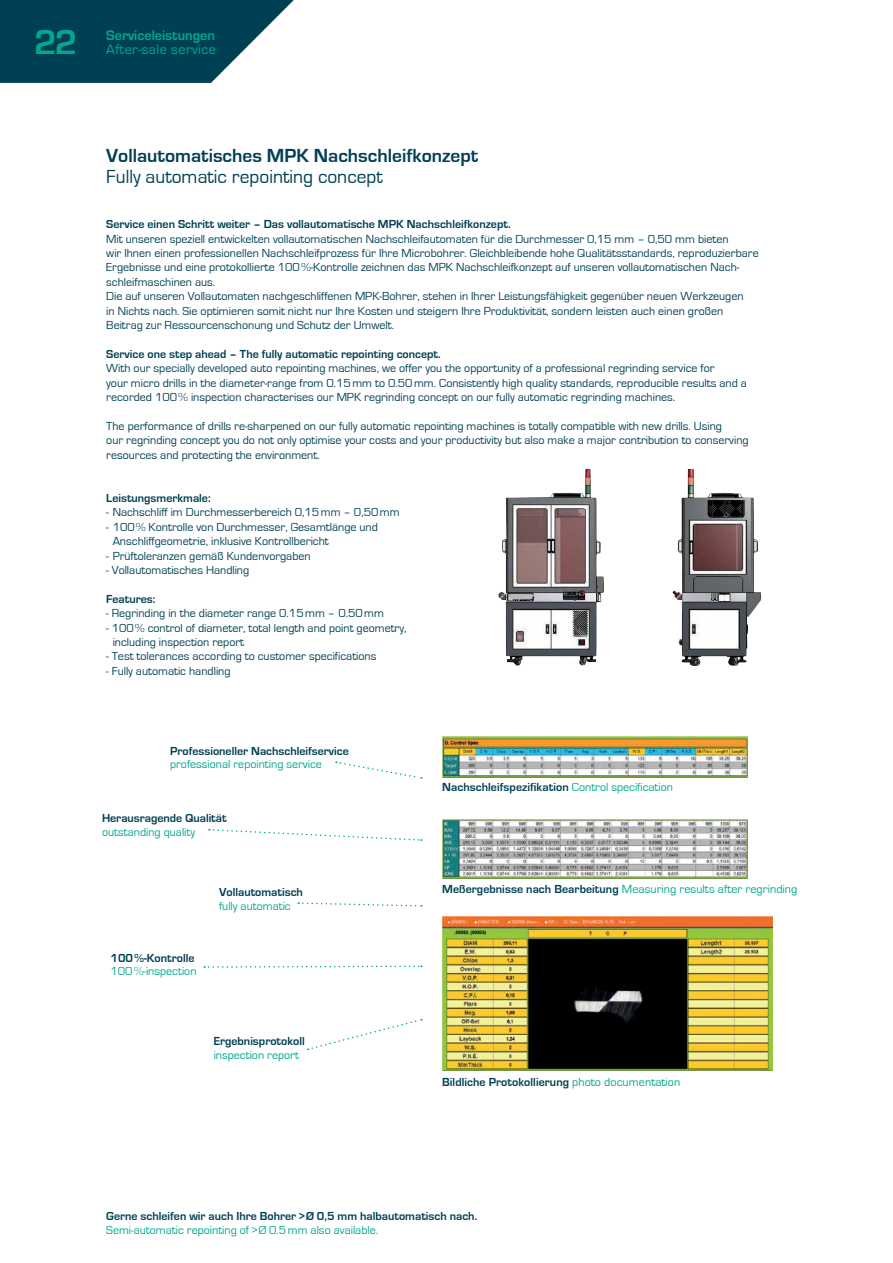
<style>
.page{position:relative;width:893px;height:1263px;background:#fff}
.page>*{position:absolute;margin:0;border:0;box-sizing:border-box;transform-origin:0 0}
.t1{font:700 36px "Eurostile";color:#00a88e}
.t2{font:700 19.5px "Eurostile";color:#004054}
.t3{font:19.5px "Eurostile";color:#004054}
.t4{font:700 14.25px "Eurostile";color:#00a88e}
.t5{font:14.25px "Eurostile";letter-spacing:.03em;color:#00a88e}
.t6{font:12.15px "Eurostile";letter-spacing:.005em;color:#00a88e}
.t7{font:12px/14.4px "Eurostile";color:#004054}
.t8{font:700 12px "Eurostile";color:#004054}
.t9{font:12px "Eurostile";color:#00a88e}
.s1{font-weight:400;color:#00a88e}
.s2{font-weight:700;font-size:12px;color:#004054}
.s3{font-weight:400;font-size:12.15px;color:#00a88e}
</style>
<div class="page">
<svg style="left:0;top:0;width:294px;height:83px;background:#22596a"></svg>
<img style="left:498px;top:469px;width:263px;height:197px">
<img style="left:442px;top:917px;width:330px;height:154px">
<img style="left:442px;top:736px;width:305px;height:41px">
<img style="left:442px;top:820px;width:305px;height:58px">
<svg style="left:336px;top:761px;width:86px;height:18px"></svg>
<svg style="left:209px;top:829px;width:213px;height:12px"></svg>
<svg style="left:298px;top:902px;width:124px;height:5px"></svg>
<svg style="left:204px;top:965px;width:218px;height:3px"></svg>
<svg style="left:308px;top:1019px;width:114px;height:31px"></svg>
<h1 class="t1" style="left:34px;top:23px;width:45px">22</h1>
<p class="t4" style="left:106px;top:28px;width:110px">Serviceleistungen</p>
<p class="t5" style="left:106px;top:42px;width:111px">After-sale service</p>
<h2 class="t2" style="left:106px;top:145px;width:374px">Vollautomatisches MPK Nachschleifkonzept</h2>
<h2 class="t3" style="left:106px;top:166px;width:278px">Fully automatic repointing concept</h2>
<p class="t8" style="left:106px;top:218px;width:406px">Service einen Schritt weiter – Das vollautomatische MPK Nachschleifkonzept.</p>
<p class="t7" style="left:106px;top:232px;width:654px">Mit unseren speziell entwickelten vollautomatischen Nachschleifautomaten für die Durchmesser 0,15 mm – 0,50 mm bieten<br>wir Ihnen einen professionellen Nachschleifprozess für Ihre Microbohrer. Gleichbleibende hohe Qualitätsstandards, reproduzierbare Ergebnisse und eine protokollierte 100%-Kontrolle zeichnen das MPK Nachschleifkonzept auf unseren vollautomatischen Nach&shy;schleifmaschinen aus.<br>Die auf unseren Vollautomaten nachgeschliffenen MPK-Bohrer, stehen in Ihrer Leistungsfähigkeit gegenüber neuen Werkzeugen<br>in Nichts nach. Sie optimieren somit nicht nur Ihre Kosten und steigern Ihre Produktivität, sondern leisten auch einen großen Beitrag zur Ressourcenschonung und Schutz der Umwelt.</p>
<p class="t8" style="left:106px;top:347px;width:336px">Service one step ahead – The fully automatic repointing concept.</p>
<p class="t7" style="left:106px;top:361px;width:642px">With our specially developed auto repointing machines, we offer you the opportunity of a professional regrinding service for<br>your micro drills in the diameter-range from 0.15mm to 0.50mm. Consistently high quality standards, reproducible results and a recorded 100% inspection characterises our MPK regrinding concept on our fully automatic regrinding machines.</p>
<p class="t7" style="left:106px;top:419px;width:644px">The performance of drills re-sharpened on our fully automatic repointing machines is totally compatible with new drills. Using<br>our regrinding concept you do not only optimise your costs and your productivity but also make a major contribution to conserving resources and protecting the environment.</p>
<p class="t8" style="left:106px;top:491px;width:106px">Leistungsmerkmale:</p>
<p class="t7" style="left:106px;top:505px;width:295px">- Nachschliff im Durchmesserbereich 0,15mm – 0,50mm</p>
<p class="t7" style="left:113px;top:520px;width:267px;text-indent:-6px">- 100% Kontrolle von Durchmesser, Gesamtlänge und<br>Anschliffgeometrie, inklusive Kontrollbericht</p>
<p class="t7" style="left:106px;top:549px;width:206px">- Prüftoleranzen gemäß Kundenvorgaben</p>
<p class="t7" style="left:106px;top:563px;width:144px">- Vollautomatisches Handling</p>
<p class="t8" style="left:106px;top:592px;width:51px">Features:</p>
<p class="t7" style="left:106px;top:606px;width:279px">- Regrinding in the diameter range 0.15mm – 0.50mm</p>
<p class="t7" style="left:113px;top:621px;width:295px;text-indent:-6px">- 100% control of diameter, total length and point geometry, including inspection report</p>
<p class="t7" style="left:106px;top:649px;width:272px">- Test tolerances according to customer specifications</p>
<p class="t7" style="left:106px;top:664px;width:126px">- Fully automatic handling</p>
<p class="t8" style="left:170px;top:744px;width:180px">Professioneller Nachschleifservice</p>
<p class="t9" style="left:170px;top:758px;width:153px">professional repointing service</p>
<p class="t8" style="left:102px;top:811px;width:126px">Herausragende Qualität</p>
<p class="t9" style="left:102px;top:825px;width:95px">outstanding quality</p>
<p class="t8" style="left:111px;top:951px;width:85px">100%-Kontrolle</p>
<p class="t9" style="left:111px;top:965px;width:87px">100%-inspection</p>
<p class="t8" style="left:219px;top:886px;width:85px">Vollautomatisch</p>
<p class="t9" style="left:219px;top:899px;width:73px">fully automatic</p>
<p class="t8" style="left:214px;top:1035px;width:93px">Ergebnisprotokoll</p>
<p class="t9" style="left:214px;top:1048px;width:87px">inspection report</p>
<p class="t8" style="left:442px;top:781px;width:232px">Nachschleifspezifikation <span class="s1">Control specification</span></p>
<p class="t6" style="left:442px;top:883px;width:357px"><span class="s2">Meßergebnisse nach Bearbeitung</span> Measuring results after regrinding</p>
<p class="t8" style="left:442px;top:1075px;width:240px">Bildliche Protokollierung <span class="s3">photo documentation</span></p>
<p class="t8" style="left:106px;top:1209px;width:372px">Gerne schleifen wir auch Ihre Bohrer &gt;Ø 0,5 mm halbautomatisch nach.</p>
<p class="t9" style="left:106px;top:1224px;width:273px">Semi-automatic repointing of &gt;Ø 0.5mm also available.</p>
</div>
